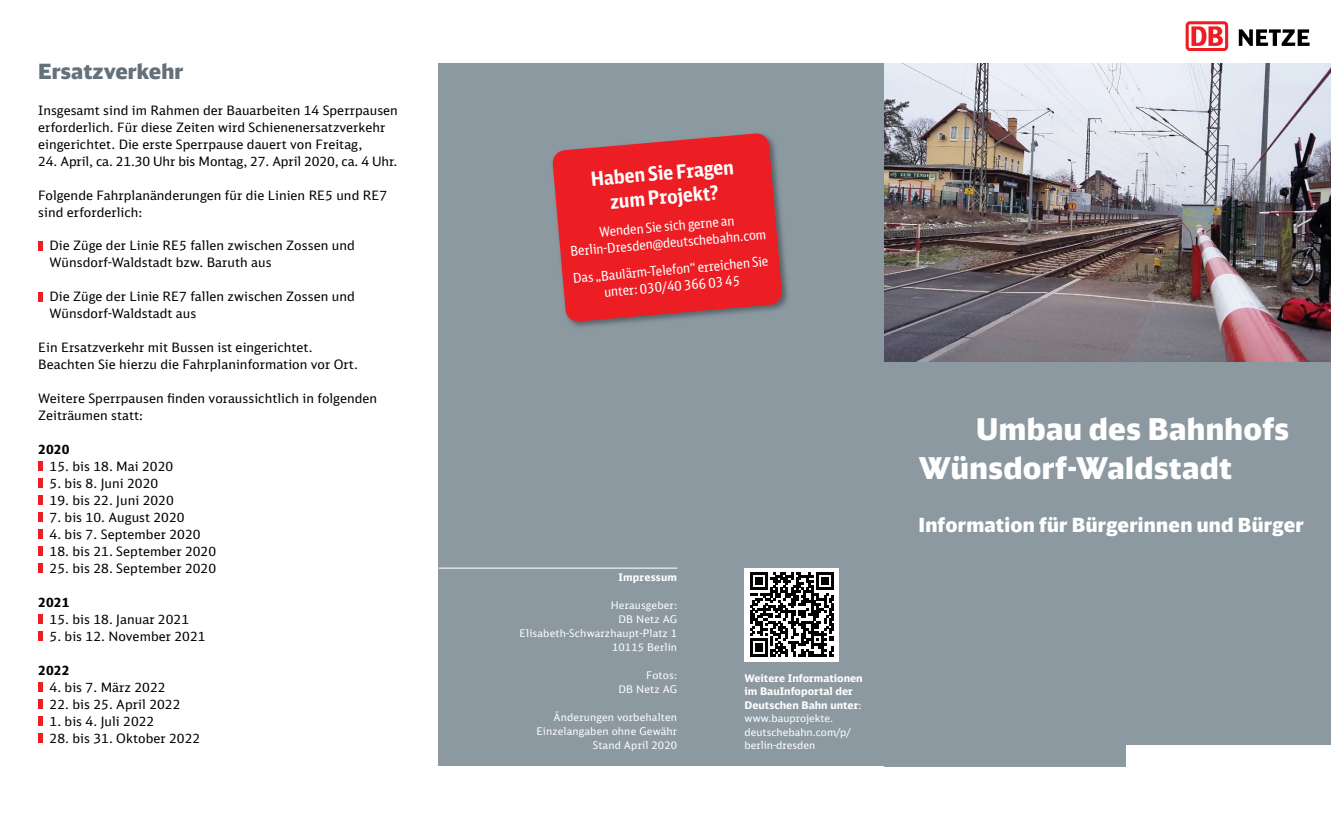
<style>
.page{position:relative;width:1331px;height:830px;background:#fff}
.page>*{position:absolute;margin:0;border:0;box-sizing:border-box;transform-origin:0 0}
.t1{font:900 30px/39px "DB Head";letter-spacing:.015em;color:#fff}
.t2{font:900 21px "DB Head";letter-spacing:.005em;color:#63717a}
.t3{font:900 19.5px "DB Head";letter-spacing:.015em;color:#fff}
.t4{font:700 19.5px/24px "DB Sans Cond";color:#fff;text-align:center}
.t5{font:13.5px/16.5px "DB Sans Cond";color:#fff;text-align:center}
.t6{font:12.9px/17px "DB Sans";letter-spacing:.005em;color:#000}
.t7{font:700 12.9px "DB Sans";letter-spacing:.005em;color:#000}
.t8{font:10.5px/14.1px "DB Sans";letter-spacing:.015em;color:#fff;text-align:right}
.t9{font:700 10.5px/13.5px "DB Sans";color:#fff}
.s1{font-weight:400}
</style>
<div class="page">
<svg style="left:1239px;top:29px;width:71px;height:17px"></svg>
<svg style="left:1186px;top:21px;width:42px;height:30px"></svg>
<div style="left:1189px;top:24px;width:36px;height:24px;background:#fff"></div>
<svg style="left:1191px;top:26px;width:32px;height:20px"></svg>
<div style="left:884px;top:353px;width:447px;height:412px;background:#8c99a1"></div>
<div style="left:1127px;top:744px;width:204px;height:85px;background:#fff"></div>
<div style="left:438px;top:64px;width:446px;height:701px;background:#8c99a1"></div>
<hr style="left:438px;top:567px;width:239px;height:1px;background:#fff">
<img style="left:884px;top:64px;width:447px;height:297px">
<div style="left:38px;top:241px;width:5px;height:9px;background:#ed1d24"></div>
<div style="left:38px;top:292px;width:5px;height:9px;background:#ed1d24"></div>
<div style="left:38px;top:461px;width:5px;height:10px;background:#ed1d24"></div>
<div style="left:38px;top:478px;width:5px;height:10px;background:#ed1d24"></div>
<div style="left:38px;top:495px;width:5px;height:9px;background:#ed1d24"></div>
<div style="left:38px;top:512px;width:5px;height:9px;background:#ed1d24"></div>
<div style="left:38px;top:529px;width:5px;height:9px;background:#ed1d24"></div>
<div style="left:38px;top:546px;width:5px;height:9px;background:#ed1d24"></div>
<div style="left:38px;top:563px;width:5px;height:9px;background:#ed1d24"></div>
<div style="left:38px;top:614px;width:5px;height:9px;background:#ed1d24"></div>
<div style="left:38px;top:631px;width:5px;height:9px;background:#ed1d24"></div>
<div style="left:38px;top:681px;width:5px;height:10px;background:#ed1d24"></div>
<div style="left:38px;top:698px;width:5px;height:10px;background:#ed1d24"></div>
<div style="left:38px;top:715px;width:5px;height:10px;background:#ed1d24"></div>
<div style="left:38px;top:732px;width:5px;height:10px;background:#ed1d24"></div>
<img style="left:570px;top:233px;width:218px;height:94px">
<svg style="left:552px;top:133px;width:230px;height:189px;background:#dd2e35"></svg>
<div style="left:745px;top:568px;width:93px;height:93px;background:#fff"></div>
<svg style="left:750px;top:572px;width:84px;height:84px"></svg>
<h2 class="t2" style="left:38px;top:58px;width:147px">Ersatzverkehr</h2>
<p class="t6" style="left:38px;top:101px;width:361px">Insgesamt sind im Rahmen der Bauarbeiten 14 Sperrpausen erforderlich. Für diese Zeiten wird Schienenersatzverkehr eingerichtet. Die erste Sperrpause dauert von Freitag,</p>
<p class="t6" style="left:38px;top:152px;width:361px">24. April, ca. 21.30 Uhr bis Montag, 27. April 2020, ca. 4 Uhr.</p>
<p class="t6" style="left:38px;top:186px;width:350px">Folgende Fahrplanänderungen für die Linien RE5 und RE7 sind erforderlich:</p>
<p class="t6" style="left:50px;top:237px;width:307px">Die Züge der Linie RE5 fallen zwischen Zossen und<br>Wünsdorf-Waldstadt bzw. Baruth aus</p>
<p class="t6" style="left:50px;top:288px;width:307px">Die Züge der Linie RE7 fallen zwischen Zossen und<br>Wünsdorf-Waldstadt aus</p>
<p class="t6" style="left:38px;top:339px;width:321px">Ein Ersatzverkehr mit Bussen ist eingerichtet.<br>Beachten Sie hierzu die Fahrplaninformation vor Ort.</p>
<p class="t6" style="left:38px;top:389px;width:340px">Weitere Sperrpausen finden voraussichtlich in folgenden<br>Zeiträumen statt:</p>
<p class="t7" style="left:38px;top:441px;width:33px">2020</p>
<p class="t6" style="left:50px;top:457px;width:125px">15. bis 18. Mai 2020</p>
<p class="t6" style="left:50px;top:474px;width:110px">5. bis 8. Juni 2020</p>
<p class="t6" style="left:50px;top:491px;width:126px">19. bis 22. Juni 2020</p>
<p class="t6" style="left:50px;top:508px;width:137px">7. bis 10. August 2020</p>
<p class="t6" style="left:50px;top:525px;width:152px">4. bis 7. September 2020</p>
<p class="t6" style="left:50px;top:542px;width:168px">18. bis 21. September 2020</p>
<p class="t6" style="left:50px;top:559px;width:168px">25. bis 28. September 2020</p>
<p class="t7" style="left:38px;top:593px;width:33px">2021</p>
<p class="t6" style="left:50px;top:610px;width:141px">15. bis 18. Januar 2021</p>
<p class="t6" style="left:50px;top:627px;width:158px">5. bis 12. November 2021</p>
<p class="t7" style="left:38px;top:661px;width:33px">2022</p>
<p class="t6" style="left:50px;top:678px;width:118px">4. bis 7. März 2022</p>
<p class="t6" style="left:50px;top:695px;width:132px">22. bis 25. April 2022</p>
<p class="t6" style="left:50px;top:711px;width:106px">1. bis 4. Juli 2022</p>
<p class="t6" style="left:50px;top:728px;width:152px">28. bis 31. Oktober 2022</p>
<h3 class="t4" style="left:590px;top:167px;width:145px;rotate:-5deg">Haben Sie Fragen zum Projekt?</h3>
<p class="t5" style="left:568px;top:226px;width:198px;rotate:-5deg">Wenden Sie sich gerne an<br>Berlin-Dresden@deutschebahn.com</p>
<p class="t5" style="left:572px;top:269px;width:197px;rotate:-5deg">Das „Baulärm-Telefon“ erreichen Sie unter: 030/40 366 03 45</p>
<p class="t9" style="left:618px;top:569px;width:60px">Impressum</p>
<p class="t8" style="left:520px;top:597px;width:159px">Herausgeber:<br>DB Netz AG<br>Elisabeth-Schwarzhaupt-Platz 1<br>10115 Berlin</p>
<p class="t8" style="left:618px;top:667px;width:60px">Fotos:<br>DB Netz AG</p>
<p class="t8" style="left:536px;top:709px;width:142px">Änderungen vorbehalten<br>Einzelangaben ohne Gewähr<br>Stand April 2020</p>
<p class="t9" style="left:745px;top:670px;width:120px">Weitere Informationen im BauInfoportal der<br>Deutschen Bahn unter<span class="s1">: www.bauprojekte. deutschebahn.com/p/ berlin-dresden</span></p>
<h1 class="t1" style="left:918px;top:408px;width:372px;text-indent:58px">Umbau des Bahnhofs<br>Wünsdorf-Waldstadt</h1>
<h3 class="t3" style="left:918px;top:512px;width:387px">Information für Bürgerinnen und Bürger</h3>
</div>
